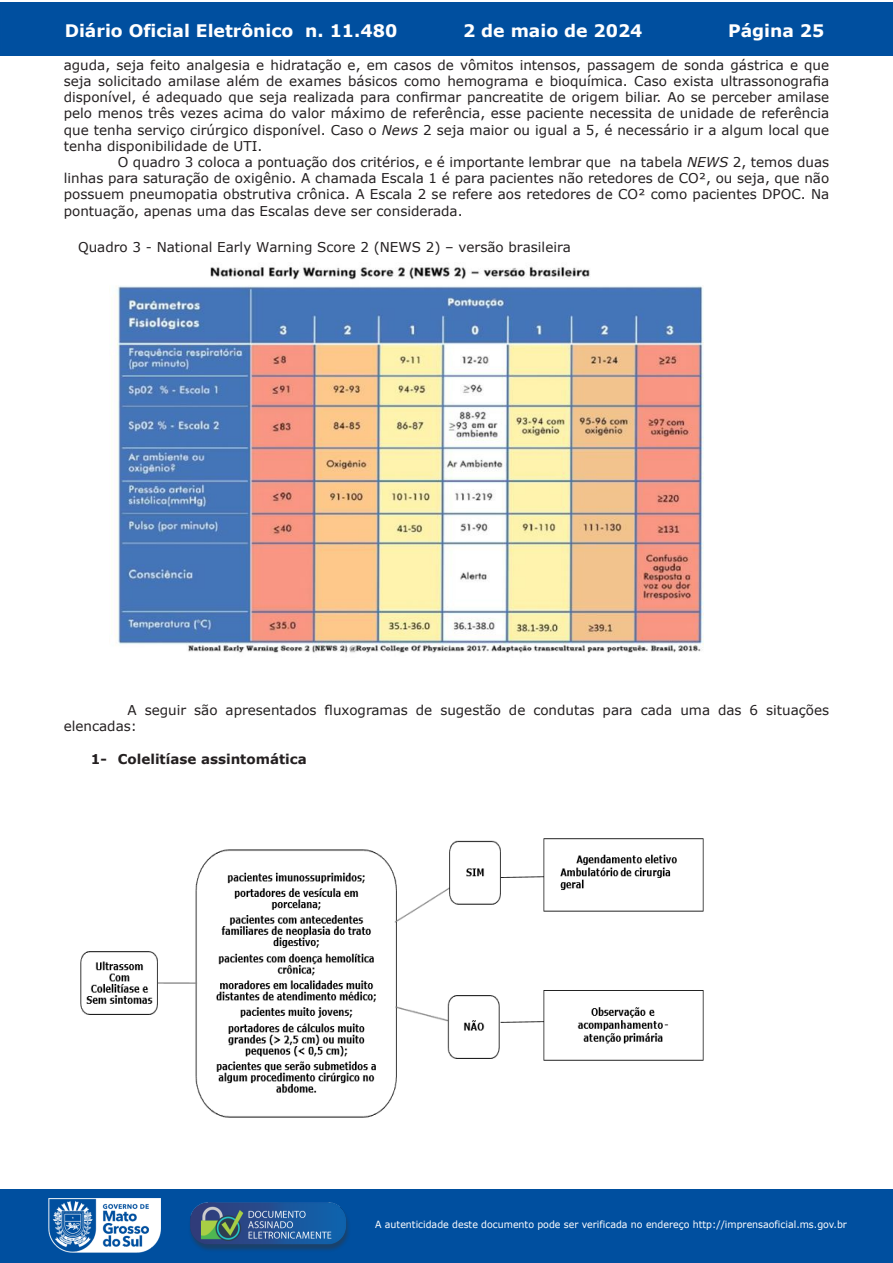
<style>
.page{position:relative;width:893px;height:1263px;background:#fff}
.page>*{position:absolute;margin:0;border:0;box-sizing:border-box;transform-origin:0 0}
.t1{font:700 17.25px "Verdana";color:#fff}
.t2{font:13.5px/16.2px "Verdana";color:#231f20}
.t3{font:700 13.5px "Verdana";color:#231f20}
.t4{font:9.9px "Verdana";color:#fff;scale:.95 1}
.s1{font-style:italic}
</style>
<div class="page">
<div style="left:0;top:2px;width:893px;height:53px;background:#004f9f"></div>
<div style="left:1px;top:1189px;width:892px;height:74px;background:#004f9f"></div>
<img style="left:49px;top:1198px;width:111px;height:54px">
<img style="left:185px;top:1201px;width:168px;height:54px">
<img style="left:115px;top:266px;width:588px;height:387px">
<img style="left:80px;top:838px;width:624px;height:280px">
<p class="t1" style="left:65px;top:18px;width:334px">Diário Oficial Eletrônico n. 11.480</p>
<p class="t1" style="left:463px;top:18px;width:181px">2 de maio de 2024</p>
<p class="t1" style="left:728px;top:18px;width:98px">Página 25</p>
<p class="t2" style="left:64px;top:57px;width:767px">aguda, seja feito analgesia e hidratação e, em casos de vômitos intensos, passagem de sonda gástrica e que</p>
<p class="t2" style="left:64px;top:73px;width:767px">seja solicitado amilase além de exames básicos como hemograma e bioquímica. Caso exista ultrassonografia</p>
<p class="t2" style="left:64px;top:89px;width:767px">disponível, é adequado que seja realizada para confirmar pancreatite de origem biliar. Ao se perceber amilase</p>
<p class="t2" style="left:64px;top:105px;width:767px">pelo menos três vezes acima do valor máximo de referência, esse paciente necessita de unidade de referência</p>
<p class="t2" style="left:64px;top:122px;width:767px">que tenha serviço cirúrgico disponível. Caso o <span class="s1">News</span> 2 seja maior ou igual a 5, é necessário ir a algum local que</p>
<p class="t2" style="left:64px;top:138px;width:200px">tenha disponibilidade de UTI.</p>
<p class="t2" style="left:118px;top:154px;width:713px">O quadro 3 coloca a pontuação dos critérios, e é importante lembrar que na tabela <span class="s1">NEWS</span> 2, temos duas</p>
<p class="t2" style="left:64px;top:170px;width:767px">linhas para saturação de oxigênio. A chamada Escala 1 é para pacientes não retedores de CO², ou seja, que não</p>
<p class="t2" style="left:64px;top:186px;width:767px">possuem pneumopatia obstrutiva crônica. A Escala 2 se refere aos retedores de CO² como pacientes DPOC. Na</p>
<p class="t2" style="left:64px;top:203px;width:400px">pontuação, apenas uma das Escalas deve ser considerada.</p>
<p class="t2" style="left:78px;top:238px;width:494px">Quadro 3 - National Early Warning Score 2 (NEWS 2) – versão brasileira</p>
<p class="t2" style="left:64px;top:702px;width:767px;text-indent:64px">A seguir são apresentados fluxogramas de sugestão de condutas para cada uma das 6 situações elencadas:</p>
<p class="t3" style="left:91px;top:749px;width:217px">1- Colelitíase assintomática</p>
<p class="t4" style="left:375px;top:1218px;width:498px">A autenticidade deste documento pode ser verificada no endereço http://imprensaoficial.ms.gov.br</p>
</div>
